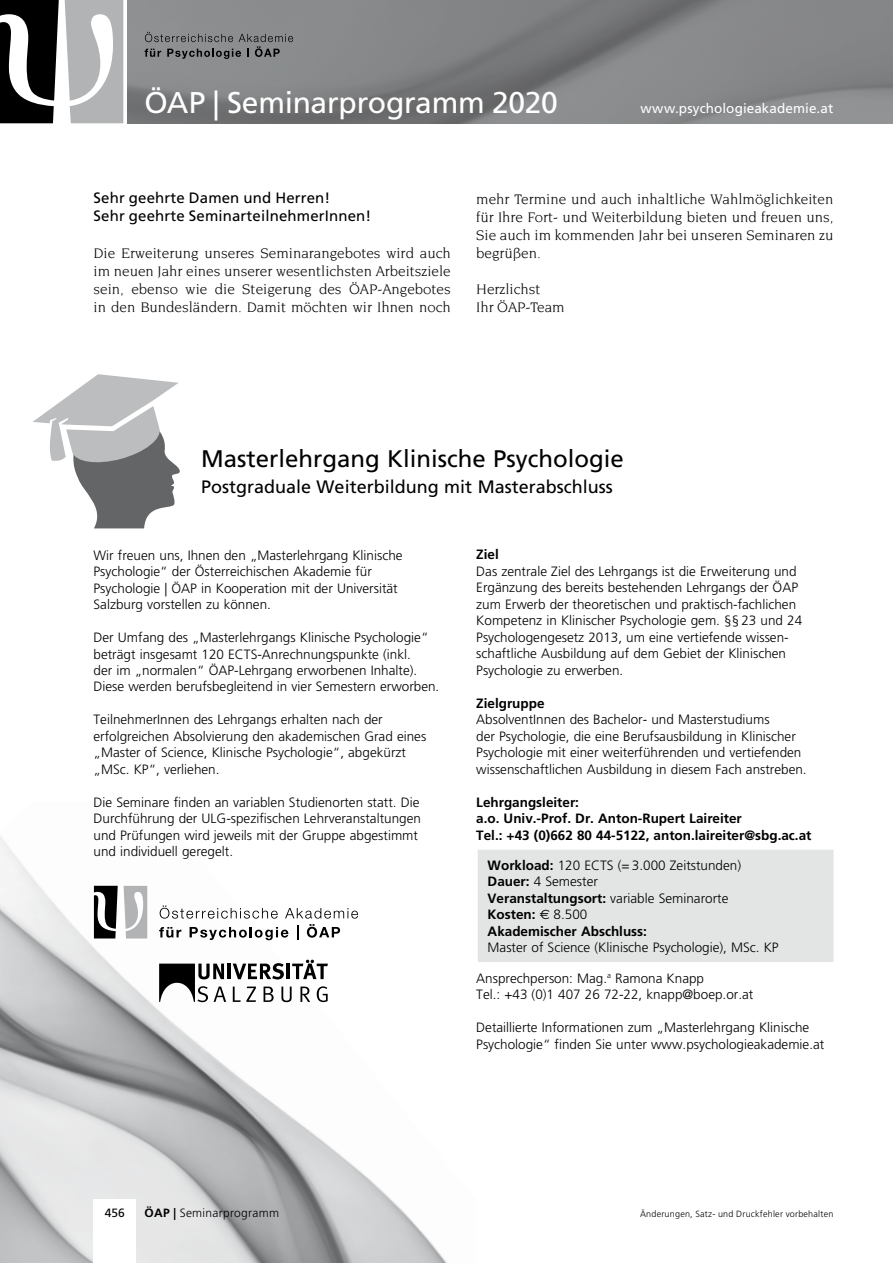
<style>
.page{position:relative;width:893px;height:1263px;background:#fff}
.page>*{position:absolute;margin:0;border:0;box-sizing:border-box;transform-origin:0 0}
.t1{font:30px "Frutiger";letter-spacing:-.01em;color:#fff}
.t2{font:24px "Frutiger";color:#000}
.t3{font:18px "Frutiger";color:#000}
.t4{font:15px/18.1px "Novarese";color:#000;text-align:justify}
.t5{font:15px/18.1px "Frutiger";letter-spacing:.01em;color:#000}
.t6{font:300 13.5px/16.5px "Frutiger";color:#000}
.t7{font:700 13.5px/16.5px "Frutiger";color:#000}
.t8{font:13.5px "Frutiger";letter-spacing:.005em;color:#fff}
.t9{font:300 12px "Frutiger";letter-spacing:.025em;color:#000}
.t10{font:12px "Frutiger";color:#000}
.t11{font:300 9px "Frutiger";letter-spacing:.025em;color:#000}
.s1{font-weight:300}
.s2{font-family:"Euro Sans";font-weight:400}
.s3{font-weight:700}
</style>
<div class="page">
<img style="left:0;top:836px;width:447px;height:427px">
<div style="left:94px;top:1199px;width:42px;height:64px;background:#fff"></div>
<img style="left:128px;top:0;width:765px;height:123px">
<svg style="left:0;top:0;width:123px;height:123px"></svg>
<svg style="left:145px;top:32px;width:148px;height:27px"></svg>
<div style="left:477px;top:849px;width:357px;height:114px;background:#e3e4e4"></div>
<hr style="left:476px;top:848px;width:359px;height:2px;background:#fff">
<hr style="left:476px;top:850px;width:2px;height:112px;background:#fff">
<hr style="left:833px;top:850px;width:2px;height:112px;background:#fff">
<hr style="left:476px;top:962px;width:359px;height:1px;background:#fff">
<svg style="left:33px;top:374px;width:147px;height:154px"></svg>
<svg style="left:159px;top:905px;width:199px;height:35px"></svg>
<svg style="left:92px;top:884px;width:57px;height:56px"></svg>
<svg style="left:94px;top:886px;width:24px;height:52px"></svg>
<svg style="left:124px;top:886px;width:23px;height:52px"></svg>
<hr style="left:228px;top:963px;width:3px;height:16px;background:#000">
<svg style="left:233px;top:963px;width:51px;height:16px"></svg>
<hr style="left:287px;top:963px;width:3px;height:16px;background:#000">
<svg style="left:292px;top:960px;width:36px;height:19px"></svg>
<svg style="left:233px;top:986px;width:23px;height:16px"></svg>
<svg style="left:264px;top:986px;width:10px;height:16px"></svg>
<svg style="left:281px;top:986px;width:11px;height:16px"></svg>
<svg style="left:300px;top:986px;width:10px;height:16px"></svg>
<svg style="left:317px;top:986px;width:11px;height:16px"></svg>
<svg style="left:159px;top:963px;width:67px;height:39px"></svg>
<h1 class="t1" style="left:145px;top:85px;width:415px">ÖAP | Seminarprogramm 2020</h1>
<p class="t8" style="left:640px;top:100px;width:195px">www.psychologieakademie.at</p>
<p class="t5" style="left:94px;top:188px;width:279px">Sehr geehrte Damen und Herren!<br>Sehr geehrte SeminarteilnehmerInnen!</p>
<p class="t4" style="left:94px;top:243px;width:359px">Die Erweiterung unseres Seminarangebotes wird auch im neuen Jahr eines unserer wesentlichsten Arbeitsziele sein, ebenso wie die Steigerung des ÖAP-Angebotes in den Bundesländern. Damit möchten wir Ihnen noch</p>
<p class="t4" style="left:476px;top:189px;width:359px">mehr Termine und auch inhaltliche Wahlmöglichkeiten für Ihre Fort- und Weiterbildung bieten und freuen uns, Sie auch im kommenden Jahr bei unseren Seminaren zu begrüßen.</p>
<p class="t4" style="left:476px;top:280px;width:90px">Herzlichst<br>Ihr ÖAP-Team</p>
<h2 class="t2" style="left:201px;top:445px;width:424px">Masterlehrgang Klinische Psychologie</h2>
<h3 class="t3" style="left:201px;top:476px;width:413px">Postgraduale Weiterbildung mit Masterabschluss</h3>
<p class="t6" style="left:94px;top:547px;width:311px">Wir freuen uns, Ihnen den „Masterlehrgang Klinische Psychologie“ der Österreichischen Akademie für Psychologie | ÖAP in Kooperation mit der Universität Salzburg vorstellen zu können.</p>
<p class="t6" style="left:94px;top:629px;width:347px">Der Umfang des „Masterlehrgangs Klinische Psychologie“ beträgt insgesamt 120 ECTS-Anrechnungspunkte (inkl.<br>der im „normalen“ ÖAP-Lehrgang erworbenen Inhalte).<br>Diese werden berufsbegleitend in vier Semestern erworben.</p>
<p class="t6" style="left:94px;top:712px;width:334px">TeilnehmerInnen des Lehrgangs erhalten nach der erfolgreichen Absolvierung den akademischen Grad eines „Master of Science, Klinische Psychologie“, abgekürzt „MSc. KP“, verliehen.</p>
<p class="t6" style="left:94px;top:794px;width:329px">Die Seminare finden an variablen Studienorten statt. Die Durchführung der ULG-spezifischen Lehrveranstaltungen und Prüfungen wird jeweils mit der Gruppe abgestimmt und individuell geregelt.</p>
<p class="t7" style="left:476px;top:547px;width:24px">Ziel</p>
<p class="t6" style="left:476px;top:563px;width:327px">Das zentrale Ziel des Lehrgangs ist die Erweiterung und Ergänzung des bereits bestehenden Lehrgangs der ÖAP zum Erwerb der theoretischen und praktisch-fachlichen Kompetenz in Klinischer Psychologie gem. §§ 23 und 24<br>Psychologengesetz 2013, um eine vertiefende wissen&shy;schaftliche Ausbildung auf dem Gebiet der Klinischen Psychologie zu erwerben.</p>
<p class="t7" style="left:476px;top:695px;width:70px">Zielgruppe</p>
<p class="t6" style="left:476px;top:712px;width:332px">AbsolventInnen des Bachelor- und Masterstudiums<br>der Psychologie, die eine Berufsausbildung in Klinischer Psychologie mit einer weiterführenden und vertiefenden wissenschaftlichen Ausbildung in diesem Fach anstreben.</p>
<p class="t7" style="left:476px;top:794px;width:337px">Lehrgangsleiter:<br>a.o. Univ.-Prof. Dr. Anton-Rupert Laireiter<br>Tel.: +43 (0)662 80 44-5122, anton.laireiter@sbg.ac.at</p>
<p class="t7" style="left:488px;top:857px;width:255px">Workload: <span class="s1">120 ECTS (= 3.000 Zeitstunden)<br></span>Dauer: <span class="s1">4 Semester<br></span>Veranstaltungsort: <span class="s1">variable Seminarorte<br></span>Kosten: <span class="s2">E</span> <span class="s1">8.500<br></span>Akademischer Abschluss:</p>
<p class="t6" style="left:488px;top:939px;width:293px">Master of Science (Klinische Psychologie), MSc. KP</p>
<p class="t6" style="left:476px;top:970px;width:279px">Ansprechperson: Mag.<sup>a</sup> Ramona Knapp<br>Tel.: +43 (0)1 407 26 72-22, knapp@boep.or.at</p>
<p class="t6" style="left:476px;top:1019px;width:350px">Detaillierte Informationen zum „Masterlehrgang Klinische<br>Psychologie“ finden Sie unter www.psychologieakademie.at</p>
<p class="t10" style="left:105px;top:1205px;width:22px">456</p>
<p class="t9" style="left:145px;top:1206px;width:136px"><span class="s3">ÖAP |</span> Seminarprogramm</p>
<p class="t11" style="left:640px;top:1208px;width:195px">Änderungen, Satz- und Druckfehler vorbehalten</p>
</div>
